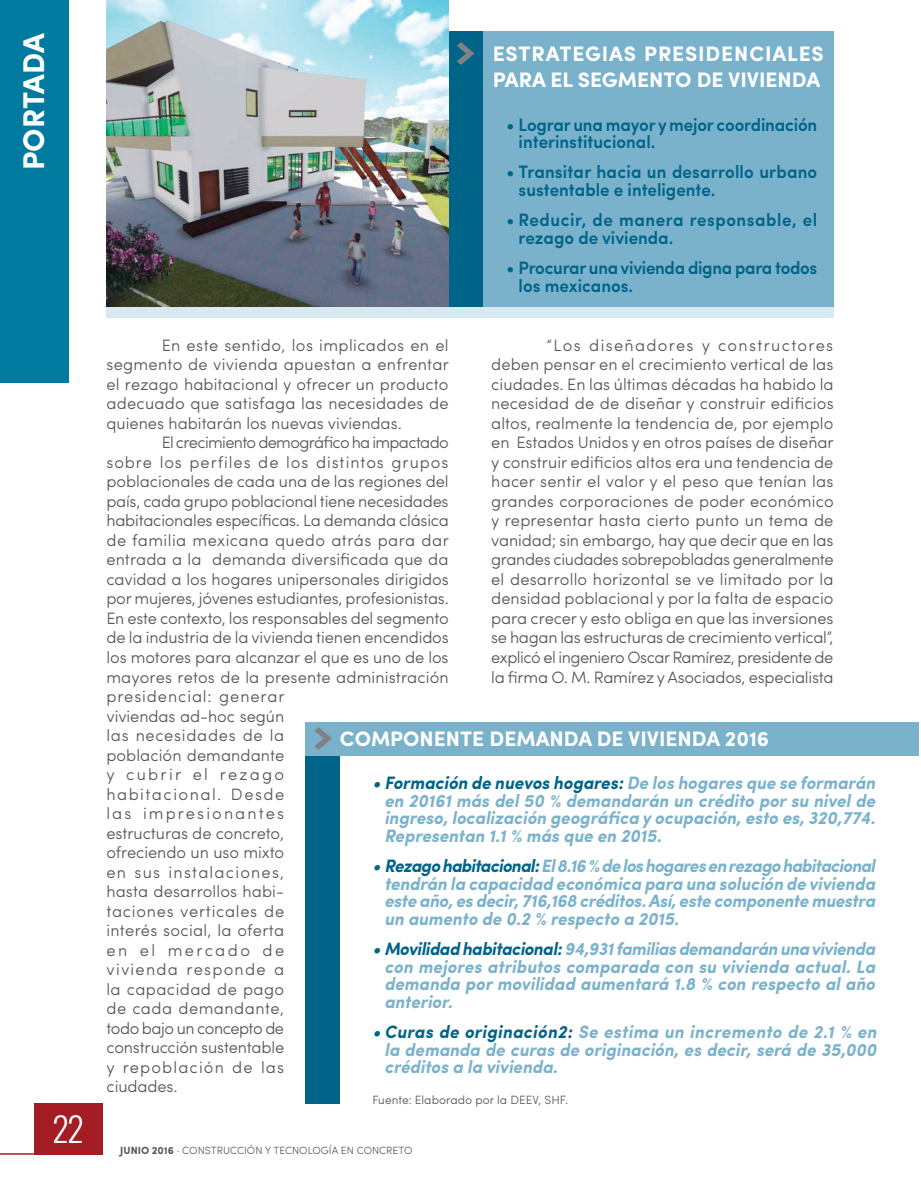
<style>
.page{position:relative;width:921px;height:1190px;background:#fff}
.page>*{position:absolute;margin:0;border:0;box-sizing:border-box;transform-origin:0 0}
.t1{font:300 33px "Oswald";color:#fff}
.t2{font:700 30px "Sofia Pro";letter-spacing:-.005em;color:#fff}
.TEXTOS{font:700 21px/25.2px "Sofia Pro";letter-spacing:.03em;color:#fff}
.TEXTOS-2{font:700 21px "Sofia Pro";color:#fff}
.TEXTOS-3{font:italic 700 18px/17.5px "Sofia Pro";color:#7ab2cc;text-align:justify;scale:.95 1}
.TEXTOS-4{font:600 18px/17.5px "Sofia Pro";color:#006489;scale:.95 1}
.TEXTOS-5{font:600 18px/17.5px "Sofia Pro";letter-spacing:.03em;color:#006489;scale:.95 1}
.TEXTOS-6{font:300 16.5px/19.5px "Sofia Pro";letter-spacing:-.005em;color:#57585a;text-align:justify}
.PIE_DE_FOTO{font:300 12px "Sofia Pro";color:#57585a}
.t3{font:300 10.5px "Sofia Pro";color:#57585a}
.s1{color:#006489}
.s2{font-weight:700}
</style>
<div class="page">
<div style="left:0;top:0;width:69px;height:383px;background:#007a9e"></div>
<div style="left:34px;top:1103px;width:68px;height:51px;background:#a41d25"></div>
<hr style="left:0;top:1153px;width:102px;height:1px;background:#a41d25">
<div style="left:106px;top:297px;width:727px;height:20px;background:#d9e9f0"></div>
<div style="left:482px;top:31px;width:351px;height:276px;background:#7ab2cc"></div>
<div style="left:448px;top:31px;width:34px;height:276px;background:#006489"></div>
<svg style="left:457px;top:42px;width:17px;height:23px"></svg>
<div style="left:306px;top:734px;width:34px;height:369px;background:#006489"></div>
<div style="left:305px;top:721px;width:613px;height:34px;background:#7ab2cc"></div>
<svg style="left:315px;top:727px;width:34px;height:29px"></svg>
<img style="left:106px;top:0;width:342px;height:307px">
<p class="t2" style="left:11px;top:170px;width:139px;rotate:-90deg">PORTADA</p>
<h1 class="t1" style="left:53px;top:1105px;width:32px">22</h1>
<p class="TEXTOS" style="left:492px;top:40px;width:332px">ESTRATEGIAS PRESIDENCIALES<br>PARA EL SEGMENTO DE VIVIENDA</p>
<p class="TEXTOS-4" style="left:518px;top:114px;width:316px;text-indent:-12px">• Lograr una mayor y mejor coordinación interinstitucional.</p>
<p class="TEXTOS-4" style="left:518px;top:162px;width:316px;text-indent:-12px">• Transitar hacia un desarrollo urbano sustentable e inteligente.</p>
<p class="TEXTOS-5" style="left:518px;top:210px;width:316px;text-indent:-12px">• Reducir, de manera responsable, el rezago de vivienda.</p>
<p class="TEXTOS-4" style="left:518px;top:258px;width:316px;text-indent:-12px">• Procurar una vivienda digna para todos los mexicanos.</p>
<p class="TEXTOS-6" style="left:106px;top:334px;width:344px;text-indent:55px">En este sentido, los implicados en el segmento de vivienda apuestan a enfrentar el rezago habitacional y ofrecer un producto adecuado que satisfaga las necesidades de quienes habitarán los nuevas viviendas.</p>
<p class="TEXTOS-6" style="left:106px;top:432px;width:344px;text-align:left;text-indent:55px">El crecimiento demográfico ha impactado sobre los perfiles de los distintos grupos poblacionales de cada una de las regiones del país, cada grupo poblacional tiene necesidades habitacionales específicas. La demanda clásica de familia mexicana quedo atrás para dar entrada a la demanda diversificada que da cavidad a los hogares unipersonales dirigidos por mujeres, jóvenes estudiantes, profesionistas.<br>En este contexto, los responsables del segmento de la industria de la vivienda tienen encendidos los motores para alcanzar el que es uno de los mayores retos de la presente administración presidencial: generar<br>viviendas ad-hoc según<br>las necesidades de la<br>población demandante<br>y cubrir el rezago<br>habitacional. Desde<br>las impresionantes<br>estructuras de concreto,<br>ofreciendo un uso mixto<br>en sus instalaciones,<br>hasta desarrollos habi-<br>taciones verticales de<br>interés social, la oferta<br>en el mercado de<br>vivienda responde a<br>la capacidad de pago<br>de cada demandante,<br>todo bajo un concepto de<br>construcción sustentable<br>y repoblación de las<br>ciudades.</p>
<p class="TEXTOS-6" style="left:491px;top:334px;width:344px;text-indent:55px">“Los diseñadores y constructores deben pensar en el crecimiento vertical de las ciudades. En las últimas décadas ha habido la necesidad de de diseñar y construir edificios altos, realmente la tendencia de, por ejemplo en Estados Unidos y en otros países de diseñar y construir edificios altos era una tendencia de hacer sentir el valor y el peso que tenían las grandes corporaciones de poder económico y representar hasta cierto punto un tema de vanidad; sin embargo, hay que decir que en las grandes ciudades sobrepobladas generalmente el desarrollo horizontal se ve limitado por la densidad poblacional y por la falta de espacio para crecer y esto obliga en que las inversiones se hagan las estructuras de crecimiento vertical”, explicó el ingeniero Oscar Ramírez, presidente de la firma O. M. Ramírez y Asociados, especialista</p>
<p class="TEXTOS-2" style="left:340px;top:723px;width:431px">COMPONENTE DEMANDA DE VIVIENDA 2016</p>
<p class="TEXTOS-3" style="left:384px;top:772px;width:518px;text-indent:-12px"><span class="s1">• Formación de nuevos hogares:</span> De los hogares que se formarán en 20161 más del 50 % demandarán un crédito por su nivel de ingreso, localización geográfica y ocupación, esto es, 320,774.<br>Representan 1.1 % más que en 2015.</p>
<p class="TEXTOS-3" style="left:384px;top:855px;width:518px;text-indent:-12px"><span class="s1">• Rezagohabitacional:</span>El8.16%deloshogaresenrezagohabitacional tendrán la capacidad económica para una solución de vivienda este año, es decir, 716,168 créditos.Así, este componente muestra un aumento de 0.2 % respecto a 2015.</p>
<p class="TEXTOS-3" style="left:384px;top:938px;width:518px;text-indent:-12px"><span class="s1">• Movilidad habitacional:</span> 94,931familias demandarán unavivienda con mejores atributos comparada con su vivienda actual. La demanda por movilidad aumentará 1.8 % con respecto al año anterior.</p>
<p class="TEXTOS-3" style="left:384px;top:1021px;width:519px;text-indent:-12px"><span class="s1">• Curas de originación2:</span> Se estima un incremento de 2.1 % en la demanda de curas de originación, es decir, será de 35,000 créditos a la vivienda.</p>
<p class="PIE_DE_FOTO" style="left:372px;top:1091px;width:197px">Fuente: Elaborado por la DEEV, SHF.</p>
<p class="t3" style="left:120px;top:1142px;width:294px"><span class="s2">JUNIO 2016</span> · CONSTRUCCIÓN Y TECNOLOGÍA EN CONCRETO</p>
</div>
